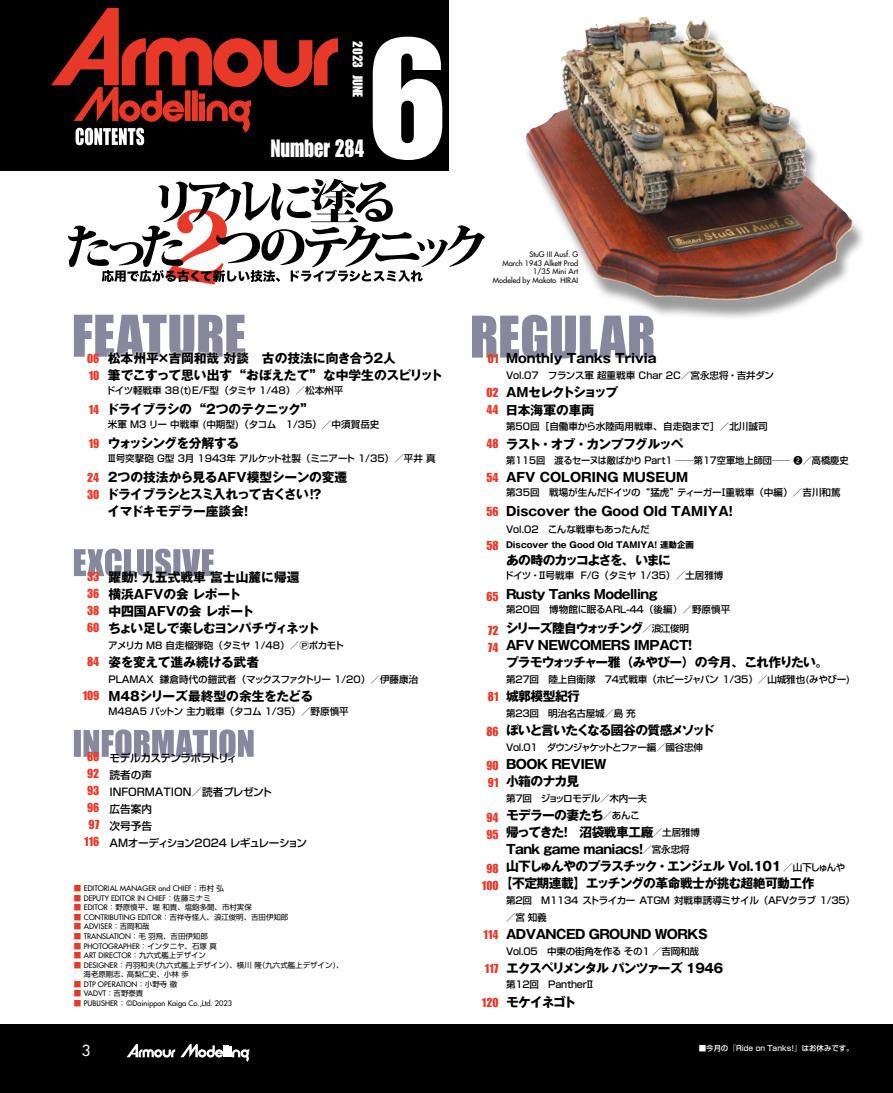
<style>
.page{position:relative;width:893px;height:1093px;background:#fff}
.page>*{position:absolute;margin:0;border:0;box-sizing:border-box;transform-origin:0 0}
.t1{font:24.45px "Impact LT Std";color:#fff;scale:.85 1}
.t2{font:500 14.85px "Futura Std";color:#fff}
.t3{font:13.8px "Impact LT Std";letter-spacing:.01em;color:#fff}
.t4{font:700 12.75px/17px "Gothic MB101 Pro";letter-spacing:-.04em;color:#000}
.t5{font:700 12.75px/17px "Gothic MB101 Pro";color:#000}
.t6{font:12.75px/17px "Impact LT Std";color:#e83828}
.t7{font:700 12.75px "Gothic MB101 Pro";letter-spacing:-.08em;color:#000}
.t8{font:700 12.75px "Gothic MB101 Pro";letter-spacing:-.115em;color:#000}
.t9{font:700 12.75px "Gothic MB101 Pro";letter-spacing:-.085em;color:#000}
.t10{font:700 12.75px "Gothic MB101 Pro";letter-spacing:-.105em;color:#000}
.t11{font:700 12.75px "Gothic MB101 Pro";letter-spacing:-.02em;color:#000}
.t12{font:500 10.65px/17px "Shin Go Pro";letter-spacing:-.025em;color:#000}
.t13{font:500 9.6px/18.6px "Shin Go Pro";color:#000}
.t14{font:500 9.6px/17px "Shin Go Pro";letter-spacing:-.02em;color:#000}
.t15{font:500 9.6px "Shin Go Pro";color:#000;scale:.96 1}
.t16{font:500 9.6px "Shin Go Pro";letter-spacing:-.05em;color:#000}
.t17{font:500 9.6px "Shin Go Pro";letter-spacing:-.09em;color:#000}
.t18{font:700 8.55px "Gothic MB101 Pro";color:#000}
.t19{font:500 7.5px/8.6px "Futura Std";color:#000;text-align:right}
.t20{font:7.5px "Shin Go Pro";color:#000}
.t21{font:500 7.5px "Shin Go Pro";color:#fff}
.s1{font-family:"Shin Go Pro";font-weight:400;color:#e83828}
.s2{font-family:"Shin Go Pro";font-weight:400}
.s3{color:#e83828}
.s4{font-family:"Futura Std";font-weight:500}
.s5{font-family:"Gothic MB101 Pro";font-weight:700;font-size:12.75px}
</style>
<div class="page">
<div style="left:0;top:1025px;width:893px;height:68px;background:#000"></div>
<div style="left:0;top:0;width:449px;height:170px;background:#000"></div>
<svg style="left:126px;top:1044px;width:123px;height:18px"></svg>
<div style="left:524px;top:22px;width:343px;height:299px;background:#000;opacity:.4"></div>
<img style="left:525px;top:17px;width:328px;height:283px">
<svg style="left:51px;top:8px;width:287px;height:137px"></svg>
<svg style="left:373px;top:37px;width:69px;height:123px"></svg>
<svg style="left:472px;top:315px;width:181px;height:43px"></svg>
<svg style="left:68px;top:179px;width:417px;height:105px"></svg>
<svg style="left:74px;top:315px;width:171px;height:42px"></svg>
<div style="left:106px;top:351px;width:337px;height:168px;background:#fff"></div>
<svg style="left:74px;top:549px;width:140px;height:28px"></svg>
<svg style="left:74px;top:729px;width:180px;height:28px"></svg>
<h3 class="t3" style="left:366px;top:41px;width:28px;rotate:90deg">2023</h3>
<h3 class="t3" style="left:366px;top:75px;width:24px;rotate:90deg">JUNE</h3>
<h1 class="t1" style="left:271px;top:135px;width:112px">Number 284</h1>
<h3 class="t6" style="left:87px;top:349px;width:14px">06<br>10</h3>
<h3 class="t6" style="left:89px;top:400px;width:12px">14</h3>
<h3 class="t6" style="left:89px;top:434px;width:12px">19</h3>
<h3 class="t6" style="left:87px;top:468px;width:14px">24<br>30</h3>
<h3 class="t5" style="left:108px;top:348px;width:336px">松本州平×吉岡和哉対談　古の技法に向き合う2人<br>筆でこすって思い出す“おぼえたて”な中学生のスピリット</h3>
<p class="t13" style="left:106px;top:380px;width:239px">ドイツ軽戦車 38 E)t( /F型（タミヤ 1/48）／松本州平</p>
<h3 class="t4" style="left:106px;top:399px;width:208px">ドライブラシの“２つのテクニック“</h3>
<p class="t13" style="left:108px;top:414px;width:273px">米軍 M3 リー中戦車 (中期型)（タコム　1/35）／中須賀岳史</p>
<h3 class="t4" style="left:108px;top:433px;width:133px">ウォッシングを分解する</h3>
<p class="t13" style="left:107px;top:448px;width:330px">Ⅲ号突撃砲 G型 3月 1943年アルケット社製（ミニアート 1/35）／平井真</p>
<h3 class="t4" style="left:108px;top:467px;width:241px">2つの技法から見るＡＦＶ模型シーンの変遷</h3>
<h3 class="t7" style="left:106px;top:484px;width:217px">ドライブラシとスミ入れって古くさい︎!?</h3>
<h3 class="t4" style="left:240px;top:501px;width:14px">!</h3>
<h3 class="t11" style="left:108px;top:501px;width:138px">イマドキモデラー座談会</h3>
<h3 class="t5" style="left:130px;top:567px;width:171px">！九五式戦車富士山麓に帰還</h3>
<h3 class="t5" style="left:108px;top:567px;width:213px">躍動<br>横浜AFVの会レポート<br>中四国AFVの会レポート<br>ちょい足しで楽しむヨンパチヴィネット</h3>
<p class="t16" style="left:108px;top:637px;width:237px">アメリカ M8 自走榴弾砲（タミヤ 1/48）／Ⓟポカモト</p>
<h3 class="t4" style="left:108px;top:652px;width:152px">姿を変えて進み続ける武者</h3>
<p class="t13" style="left:160px;top:668px;width:260px">鎌倉時代の鎧武者（マックスファクトリー 1/20）／伊藤康治</p>
<h3 class="t6" style="left:87px;top:568px;width:14px;text-align:justify">33<br>36<br>38<br>60</h3>
<h3 class="t6" style="left:87px;top:653px;width:14px">84</h3>
<h3 class="t6" style="left:82px;top:687px;width:18px">109</h3>
<p class="t14" style="left:108px;top:669px;width:47px">PLAMAX</p>
<h3 class="t5" style="left:108px;top:686px;width:206px">M48シリーズ最終型の余生をたどる</h3>
<p class="t13" style="left:108px;top:701px;width:242px">M48A5 パットン主力戦車（タコム 1/35）／野原慎平</p>
<h3 class="t12" style="left:109px;top:748px;width:199px">モデルカステンラボラトリィ<br>読者の声<br>INFORMATION／読者プレゼント<br>広告案内<br>次号予告<br>AMオーディション2024 レギュレーション</h3>
<h3 class="t6" style="left:84px;top:748px;width:17px;text-align:center">88<br>92<br>93<br>96<br>97<br>116</h3>
<p class="t19" style="left:74px;top:884px;width:152px"><span class="s1">■</span> EDITORIAL MANAGER and CHIEF<span class="s2">：市村弘</span></p>
<p class="t19" style="left:74px;top:893px;width:138px"><span class="s1">■</span> DEPUTY EDITOR IN CHIEF<span class="s2">：佐藤ミナミ</span></p>
<p class="t20" style="left:74px;top:901px;width:179px"><span class="s3">■</span> <span class="s4">EDITOR</span>：野原慎平、堀和貴、塩飽多聞、市村実保</p>
<p class="t19" style="left:74px;top:913px;width:216px"><span class="s1">■</span> CONTRIBUTING EDITOR<span class="s2">：吉祥寺怪人、浪江俊明、吉田伊知郎</span></p>
<p class="t19" style="left:74px;top:922px;width:77px"><span class="s1">■</span> ADVISER<span class="s2">：吉岡和哉</span></p>
<p class="t19" style="left:74px;top:932px;width:135px"><span class="s1">■</span> TRANSLATION<span class="s2">：毛羽飛、吉田伊知郎</span></p>
<p class="t19" style="left:74px;top:941px;width:144px"><span class="s1">■</span> PHOTOGRAPHER<span class="s2">：インタニヤ、石塚真</span></p>
<p class="t19" style="left:74px;top:951px;width:134px"><span class="s1">■</span> ART DIRECTOR<span class="s2">：九六式艦上デザイン</span></p>
<p class="t20" style="left:151px;top:958px;width:194px">（九六式艦上デザイン）、横川 （隆九六式艦上デザイン、(</p>
<p class="t19" style="left:74px;top:960px;width:83px"><span class="s1">■</span> DESIGNER<span class="s2">：丹羽和夫</span></p>
<p class="t20" style="left:127px;top:968px;width:64px">高梨仁史、小林歩</p>
<p class="t20" style="left:74px;top:968px;width:56px">　海老原剛志、</p>
<p class="t19" style="left:74px;top:980px;width:105px"><span class="s1">■</span> DTP OPERATION<span class="s2">：小野寺徹</span></p>
<p class="t19" style="left:74px;top:989px;width:71px"><span class="s1">■</span> VADVT<span class="s2">：吉野泰貴</span></p>
<p class="t19" style="left:74px;top:999px;width:160px"><span class="s1">■</span> PUBLISHER<span class="s2">：</span>©Dainippon Kaiga Co.,Ltd. 2023</p>
<h2 class="t2" style="left:82px;top:1041px;width:10px">3</h2>
<p class="t19" style="left:502px;top:250px;width:77px">StuG III Ausf G.<br>March 1943 Alkett Prod<br>1/35 Mini Art<br>HIRAI</p>
<p class="t19" style="left:493px;top:276px;width:65px">Modeled by Makoto</p>
<h3 class="t5" style="left:506px;top:348px;width:152px">Monthly Tanks Trivia</h3>
<p class="t13" style="left:506px;top:365px;width:270px">Vol.07　フランス軍超重戦車 Char 2C／宮永忠将・吉井ダン</p>
<h3 class="t4" style="left:506px;top:382px;width:114px;line-height:18.1px">AMセレクトショップ日本海軍の車両</h3>
<p class="t13" style="left:506px;top:416px;width:263px">第50回［自働車から水陸両用戦車、自走砲まで］／北川誠司</p>
<h3 class="t4" style="left:539px;top:434px;width:146px">・オブ・カンプフグルッペ</h3>
<h3 class="t6" style="left:488px;top:350px;width:12px">01</h3>
<h3 class="t6" style="left:486px;top:384px;width:14px">02<br>44</h3>
<h3 class="t6" style="left:486px;top:435px;width:14px">48</h3>
<h3 class="t6" style="left:486px;top:469px;width:14px">54</h3>
<h3 class="t6" style="left:486px;top:503px;width:14px">56</h3>
<h3 class="t6" style="left:486px;top:537px;width:14px">58</h3>
<h3 class="t4" style="left:506px;top:434px;width:37px">ラスト</h3>
<p class="t15" style="left:506px;top:452px;width:358px">第115回　渡るセーヌは敵ばかり Part1 ──第17空軍地上師団── ❷／高橋慶史</p>
<h3 class="t5" style="left:506px;top:467px;width:184px">AFV COLORING MUSEUM</h3>
<p class="t14" style="left:677px;top:483px;width:165px">ティーガーⅠ重戦車（中編）／吉川和篤</p>
<p class="t14" style="left:506px;top:483px;width:175px">第35回　戦場が生んだドイツの“猛虎”</p>
<h3 class="t5" style="left:506px;top:501px;width:228px">Discover the Good Old TAMIYA!</h3>
<p class="t14" style="left:506px;top:519px;width:145px">Vol.02　こんな戦車もあったんだ</p>
<p class="t18" style="left:506px;top:537px;width:189px">Discover the Good Old TAMIYA! 連動企画</p>
<h3 class="t10" style="left:506px;top:550px;width:166px">あの時のカッコよさを、いまに</h3>
<p class="t13" style="left:581px;top:565px;width:144px">F G/ （タミヤ 1/35）／土居雅博</p>
<p class="t14" style="left:538px;top:566px;width:38px">Ⅱ号戦車</p>
<p class="t14" style="left:504px;top:566px;width:37px">ドイツ・</p>
<h3 class="t4" style="left:506px;top:584px;width:153px">Rusty Tanks Modelling</h3>
<p class="t13" style="left:643px;top:599px;width:89px;text-indent:-137px">第20回　博物館に眠るARL-44（後編）／野原慎平／浪江俊明</p>
<h3 class="t6" style="left:486px;top:588px;width:14px">65</h3>
<h3 class="t6" style="left:488px;top:622px;width:12px">72<br>74</h3>
<h3 class="t6" style="left:488px;top:688px;width:12px">81</h3>
<h3 class="t6" style="left:486px;top:723px;width:14px">86</h3>
<h3 class="t6" style="left:486px;top:757px;width:14px">90<br>91</h3>
<h3 class="t6" style="left:486px;top:809px;width:14px">94<br>95</h3>
<h3 class="t6" style="left:482px;top:860px;width:18px;text-align:center">98<br>100</h3>
<h3 class="t6" style="left:483px;top:926px;width:17px">114</h3>
<h3 class="t6" style="left:484px;top:960px;width:16px">117</h3>
<h3 class="t6" style="left:482px;top:994px;width:18px">120</h3>
<h3 class="t4" style="left:506px;top:618px;width:324px">シリーズ陸自ウォッチング<br>AFV NEWCOMERS IMPACT!<br>プラモウォッチャー雅（みやびー）の今月、これ作りたい。</h3>
<p class="t14" style="left:506px;top:669px;width:346px">第27回　陸上自衛隊　74式戦車（ホビージャパン 1/35）／山城雅也(みやびー(</p>
<h3 class="t4" style="left:506px;top:686px;width:75px">城郭模型紀行</h3>
<p class="t14" style="left:506px;top:703px;width:131px">第23回　明治名古屋城／島充</p>
<h3 class="t9" style="left:506px;top:720px;width:210px">ぽいと言いたくなる國谷の質感メソッド</h3>
<p class="t17" style="left:506px;top:739px;width:199px">Vol.01　ダウンジャケットとファー編／國谷忠伸</p>
<h3 class="t4" style="left:506px;top:754px;width:102px">BOOK REVIEW小箱のナカ見</h3>
<p class="t14" style="left:603px;top:789px;width:46px;text-indent:-97px">第7回　ジョッロモデル／木内一夫／あんこ</p>
<h3 class="t4" style="left:506px;top:805px;width:99px">モデラーの妻たち</h3>
<h3 class="t4" style="left:559px;top:822px;width:96px">！　沼袋戦車工廠</h3>
<h3 class="t4" style="left:506px;top:822px;width:60px">帰ってきた</h3>
<p class="t14" style="left:653px;top:823px;width:49px">／土居雅博</p>
<h3 class="t4" style="left:506px;top:839px;width:135px">Tank game maniacs</h3>
<p class="t14" style="left:639px;top:840px;width:52px">／<span class="s5">!</span> 宮永忠将</p>
<h3 class="t4" style="left:500px;top:856px;width:316px;text-indent:6px">山下しゅんやのプラスチック<br>【不定期連載】エッチングの革命戦士が挑む超絶可動工作</h3>
<p class="t14" style="left:506px;top:890px;width:351px">第2回　M1134 ストライカー ATGM 対戦車誘導ミサイル（AFVクラブ 1/35(／宮知義</p>
<h3 class="t4" style="left:506px;top:924px;width:203px">ADVANCED GROUND WORKS</h3>
<p class="t14" style="left:506px;top:941px;width:195px">Vol.05　中東の街角を作るその1 ／吉岡和哉</p>
<h3 class="t8" style="left:506px;top:958px;width:220px">エクスペリメンタルパンツァーズ１９４６</h3>
<p class="t14" style="left:506px;top:974px;width:90px">第12回　PantherⅡ</p>
<h3 class="t4" style="left:506px;top:992px;width:72px">モケイネゴト</h3>
<h3 class="t4" style="left:656px;top:856px;width:127px">・エンジェル Vol.101</h3>
<p class="t14" style="left:783px;top:858px;width:64px">／山下しゅんや</p>
<p class="t21" style="left:699px;top:1041px;width:156px">■今月の『Ride on Tanks!』はお休みです。</p>
</div>
